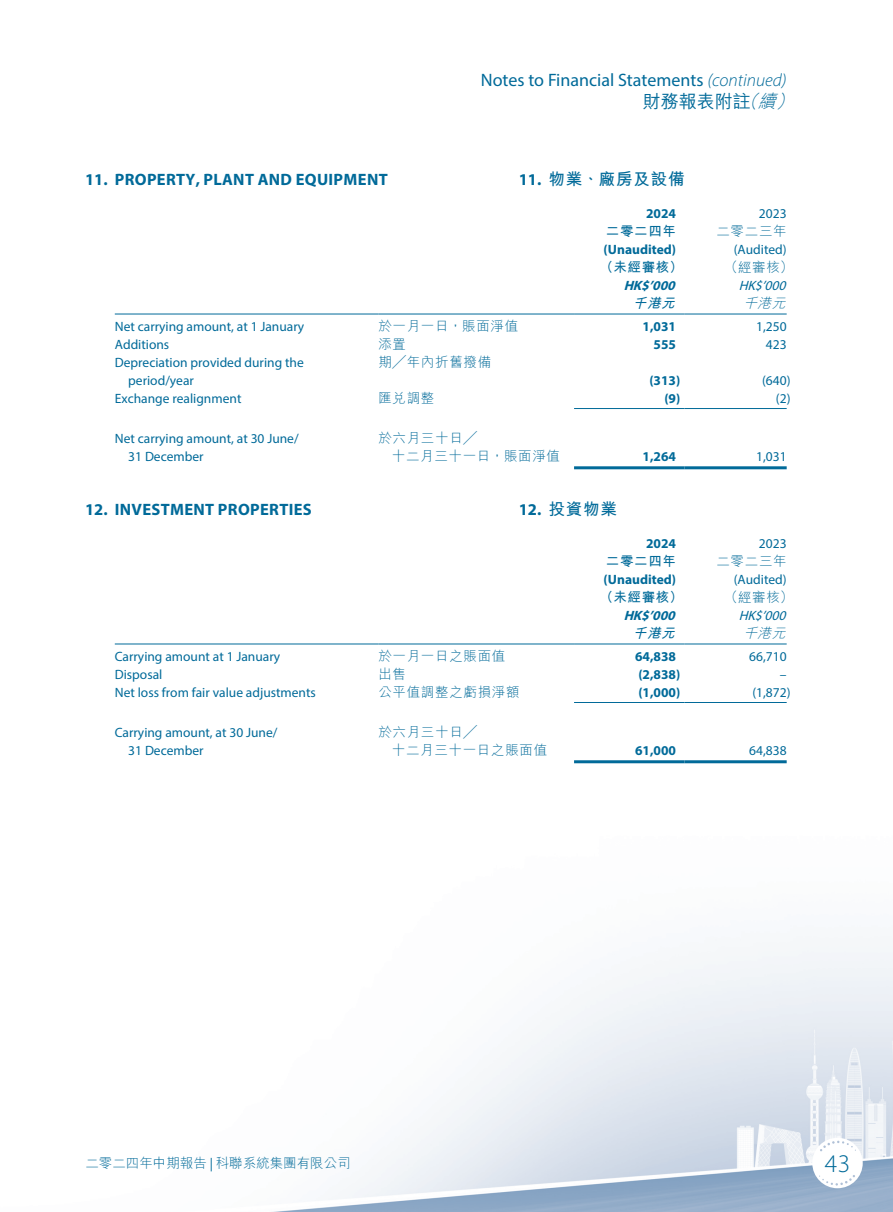
<style>
.page{position:relative;width:893px;height:1212px;background:#fff}
.page>*{position:absolute;margin:0;border:0;box-sizing:border-box;transform-origin:0 0}
.t1{font:300 25.5px "Myriad Pro";color:#016a99}
.t2{font:18px "Myriad Pro";color:#016a99}
.t3{font:18px "M Hei HK Medium E Ten B5 H";color:#016a99}
.t4{font:700 16.5px "Myriad Pro";letter-spacing:.02em;color:#016a99}
.t5{font:16.5px "M Hei HK Bold E Ten B5 H";letter-spacing:.05em;color:#016a99}
.t6{font:13.5px/18px "Myriad Pro";color:#016a99}
.t7{font:13.5px/18px "M Hei HK Light E Ten B5 H";letter-spacing:.05em;color:#016a99}
.t8{font:700 13.5px "Myriad Pro";color:#016a99}
.t9{font:13.5px "M Hei HK Bold E Ten B5 H";letter-spacing:.05em;color:#016a99}
.t10{font:13.5px "M Hei HK Light E Ten B5 H";color:#016a99}
.t11{font:italic 700 13.5px "Myriad Pro";color:#016a99}
.t12{font:italic 13.5px "Myriad Pro";color:#016a99}
.t13{font:italic 13.5px "M Hei HK Bold E Ten B5 H";color:#016a99}
.t14{font:italic 13.5px "M Hei HK Light E Ten B5 H";color:#016a99}
.s1{font-weight:300;font-style:italic}
.s2{font-family:"M Hei HK Light E Ten B5 H";font-style:italic}
.s3{font-family:"Myriad Pro";font-weight:700}
.s4{font-family:"Myriad Pro"}
</style>
<div class="page">
<img style="left:273px;top:939px;width:620px;height:273px">
<div style="left:812px;top:1138px;width:51px;height:50px;background:#fff;border-radius:50%"></div>
<svg style="left:820px;top:1141px;width:36px;height:10px"></svg>
<svg style="left:819px;top:1175px;width:36px;height:10px"></svg>
<hr style="left:115px;top:314px;width:263px;height:1px;background:#016a99">
<hr style="left:378px;top:314px;width:196px;height:1px;background:#016a99">
<hr style="left:574px;top:314px;width:111px;height:1px;background:#016a99">
<hr style="left:685px;top:314px;width:102px;height:1px;background:#016a99">
<hr style="left:574px;top:408px;width:111px;height:1px;background:#016a99">
<hr style="left:685px;top:408px;width:102px;height:1px;background:#016a99">
<hr style="left:574px;top:466px;width:111px;height:3px;background:#016a99">
<hr style="left:685px;top:466px;width:102px;height:3px;background:#016a99">
<hr style="left:115px;top:644px;width:263px;height:1px;background:#016a99">
<hr style="left:378px;top:644px;width:196px;height:1px;background:#016a99">
<hr style="left:574px;top:644px;width:111px;height:1px;background:#016a99">
<hr style="left:685px;top:644px;width:102px;height:1px;background:#016a99">
<hr style="left:574px;top:702px;width:111px;height:1px;background:#016a99">
<hr style="left:685px;top:702px;width:102px;height:1px;background:#016a99">
<hr style="left:574px;top:760px;width:111px;height:3px;background:#016a99">
<hr style="left:685px;top:760px;width:102px;height:3px;background:#016a99">
<p class="t4" style="left:85px;top:173px;width:304px">11. PROPERTY, PLANT AND EQUIPMENT</p>
<h2 class="t2" style="left:481px;top:73px;width:307px">Notes to Financial Statements <span class="s1">(continued)</span></h2>
<h2 class="t3" style="left:643px;top:94px;width:157px">財務報表附註<span class="s2">（續）</span></h2>
<p class="t5" style="left:519px;top:172px;width:167px"><span class="s3">11.</span> 物業、廠房及設備</p>
<p class="t8" style="left:646px;top:208px;width:31px">2024</p>
<p class="t6" style="left:759px;top:206px;width:29px">2023</p>
<p class="t9" style="left:606px;top:226px;width:72px">二零二四年</p>
<p class="t7" style="left:716px;top:224px;width:72px">二零二三年</p>
<p class="t8" style="left:604px;top:244px;width:74px">(Unaudited)</p>
<p class="t6" style="left:734px;top:242px;width:54px">(Audited)</p>
<p class="t9" style="left:600px;top:262px;width:85px">（未經審核）</p>
<p class="t7" style="left:725px;top:260px;width:70px">（經審核）</p>
<p class="t11" style="left:624px;top:280px;width:56px">HK$’000</p>
<p class="t12" style="left:739px;top:280px;width:51px">HK$’000</p>
<p class="t13" style="left:633px;top:298px;width:47px">千港元</p>
<p class="t14" style="left:743px;top:298px;width:46px">千港元</p>
<p class="t6" style="left:115px;top:318px;width:191px">Net carrying amount, at 1 January</p>
<p class="t7" style="left:378px;top:318px;width:141px">於一月一日，賬面淨值</p>
<p class="t8" style="left:643px;top:321px;width:35px">1,031</p>
<p class="t6" style="left:756px;top:318px;width:32px">1,250</p>
<p class="t6" style="left:115px;top:336px;width:56px">Additions</p>
<p class="t7" style="left:378px;top:336px;width:29px">添置</p>
<p class="t8" style="left:654px;top:339px;width:24px">555</p>
<p class="t6" style="left:766px;top:336px;width:22px">423</p>
<p class="t6" style="left:128px;top:354px;width:177px;text-indent:-13px">Depreciation provided during the period/year</p>
<p class="t7" style="left:378px;top:354px;width:114px">期╱年內折舊撥備</p>
<p class="t8" style="left:649px;top:375px;width:32px">(313)</p>
<p class="t6" style="left:762px;top:372px;width:30px">(640)</p>
<p class="t6" style="left:115px;top:390px;width:128px">Exchange realignment</p>
<p class="t7" style="left:378px;top:390px;width:58px">匯兌調整</p>
<p class="t8" style="left:664px;top:393px;width:17px">(9)</p>
<p class="t6" style="left:776px;top:390px;width:16px">(2)</p>
<p class="t6" style="left:128px;top:431px;width:172px;text-indent:-13px">Net carrying amount, at 30 June/<br>31 December</p>
<p class="t7" style="left:392px;top:431px;width:170px;text-indent:-13px">於六月三十日╱<br>十二月三十一日，賬面淨值</p>
<p class="t8" style="left:643px;top:451px;width:35px">1,264</p>
<p class="t6" style="left:756px;top:449px;width:32px">1,031</p>
<p class="t4" style="left:85px;top:503px;width:228px">12. INVESTMENT PROPERTIES</p>
<p class="t5" style="left:519px;top:502px;width:100px"><span class="s3">12.</span> 投資物業</p>
<p class="t8" style="left:646px;top:538px;width:31px">2024</p>
<p class="t6" style="left:759px;top:536px;width:29px">2023</p>
<p class="t9" style="left:606px;top:556px;width:72px">二零二四年</p>
<p class="t7" style="left:716px;top:554px;width:72px">二零二三年</p>
<p class="t8" style="left:604px;top:574px;width:74px">(Unaudited)</p>
<p class="t6" style="left:734px;top:572px;width:54px">(Audited)</p>
<p class="t9" style="left:600px;top:592px;width:85px">（未經審核）</p>
<p class="t7" style="left:725px;top:590px;width:70px">（經審核）</p>
<p class="t11" style="left:624px;top:610px;width:56px">HK$’000</p>
<p class="t12" style="left:739px;top:610px;width:51px">HK$’000</p>
<p class="t13" style="left:633px;top:628px;width:47px">千港元</p>
<p class="t14" style="left:743px;top:628px;width:46px">千港元</p>
<p class="t6" style="left:115px;top:648px;width:167px">Carrying amount at 1 January</p>
<p class="t7" style="left:378px;top:648px;width:128px">於一月一日之賬面值</p>
<p class="t8" style="left:635px;top:651px;width:42px">64,838</p>
<p class="t6" style="left:749px;top:648px;width:39px">66,710</p>
<p class="t6" style="left:115px;top:666px;width:49px">Disposal</p>
<p class="t7" style="left:378px;top:666px;width:29px">出售</p>
<p class="t8" style="left:638px;top:669px;width:43px">(2,838)</p>
<p class="t6" style="left:780px;top:666px;width:8px">–</p>
<p class="t6" style="left:115px;top:684px;width:203px">Net loss from fair value adjustments</p>
<p class="t7" style="left:378px;top:684px;width:143px">公平值調整之虧損淨額</p>
<p class="t8" style="left:638px;top:687px;width:43px">(1,000)</p>
<p class="t6" style="left:752px;top:684px;width:40px">(1,872)</p>
<p class="t6" style="left:128px;top:725px;width:151px;text-indent:-13px">Carrying amount, at 30 June/<br>31 December</p>
<p class="t7" style="left:392px;top:725px;width:157px;text-indent:-13px">於六月三十日╱<br>十二月三十一日之賬面值</p>
<p class="t8" style="left:635px;top:745px;width:42px">61,000</p>
<p class="t6" style="left:749px;top:743px;width:39px">64,838</p>
<p class="t10" style="left:85px;top:1158px;width:267px">二零二四年中期報告 <span class="s4">|</span> 科聯系統集團有限公司</p>
<h1 class="t1" style="left:825px;top:1153px;width:27px">43</h1>
</div>
